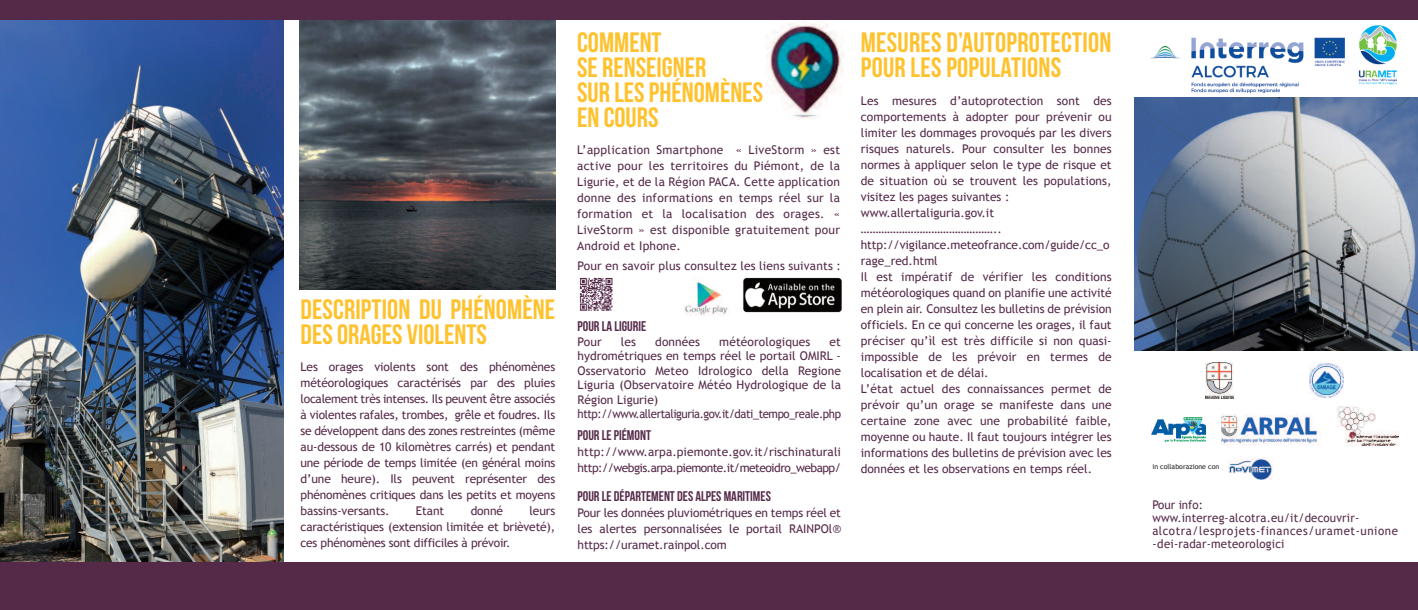
<style>
.page{position:relative;width:1418px;height:610px;background:#fff}
.page>*{position:absolute;margin:0;border:0;box-sizing:border-box;transform-origin:0 0}
.t1{font:28px/25px "Bebas Neue";letter-spacing:.005em;color:#fec22e}
.t2{font:14px "Bebas Neue";color:#552a49}
.t3{font:12px/16px "Trebuchet MS";color:#552a49;text-align:justify}
.t4{font:12px/13px "Trebuchet MS";color:#552a49;scale:.96 1}
.t5{font:12px/16px "Trebuchet MS";letter-spacing:-.045em;color:#552a49}
.t6{font:7px "Trebuchet MS";color:#231f20}
</style>
<div class="page">
<img style="left:579px;top:277px;width:34px;height:34px">
<img style="left:684px;top:281px;width:44px;height:35px">
<img style="left:743px;top:277px;width:99px;height:36px">
<img style="left:299px;top:20px;width:256px;height:270px">
<img style="left:0;top:20px;width:283px;height:542px">
<img style="left:1221px;top:407px;width:177px;height:38px">
<img style="left:757px;top:23px;width:86px;height:97px">
<img style="left:750px;top:80px;width:12px;height:22px">
<img style="left:1150px;top:26px;width:246px;height:66px">
<div style="left:0;top:562px;width:1417px;height:47px;background:#552a49"></div>
<div style="left:0;top:0;width:1417px;height:20px;background:#552a49"></div>
<img style="left:1205px;top:362px;width:28px;height:36px">
<img style="left:1151px;top:417px;width:54px;height:24px">
<img style="left:1309px;top:363px;width:34px;height:35px">
<img style="left:1228px;top:457px;width:44px;height:22px">
<img style="left:1134px;top:97px;width:283px;height:254px">
<h1 class="t1" style="left:300px;top:297px;width:256px">DESCRIPTION DU PHÉNOMÈNE<br>DES ORAGES VIOLENTS</h1>
<p class="t3" style="left:300px;top:359px;width:256px">Les orages violents sont des phénomènes météorologiques caractérisés par des pluies localement très intenses. Ils peuvent être associés à violentes rafales, trombes, grêle et foudres. Ils se développent dans des zones restreintes (même au-dessous de 10 kilomètres carrés) et pendant une période de temps limitée (en général moins d’une heure). Ils peuvent représenter des phénomènes critiques dans les petits et moyens bassins-versants.</p>
<p class="t3" style="left:416px;top:503px;width:30px">Etant</p>
<p class="t3" style="left:471px;top:503px;width:34px">donné</p>
<p class="t3" style="left:300px;top:503px;width:256px;text-indent:229px">leurs caractéristiques (extension limitée et brièveté), ces phénomènes sont difficiles à prévoir.</p>
<h1 class="t1" style="left:577px;top:30px;width:187px">COMMENT<br>SE RENSEIGNER<br>SUR LES PHÉNOMÈNES<br>EN COURS</h1>
<p class="t3" style="left:577px;top:141px;width:264px">L’application Smartphone « LiveStorm » est active pour les territoires du Piémont, de la Ligurie, et de la Région PACA. Cette application donne des informations en temps réel sur la formation et la localisation des orages. « LiveStorm » est disponible gratuitement pour Android et Iphone.</p>
<p class="t3" style="left:577px;top:257px;width:265px">Pour en savoir plus consultez les liens suivants :</p>
<p class="t2" style="left:577px;top:317px;width:70px">POUR LA LIGURIE</p>
<p class="t3" style="left:577px;top:333px;width:26px">Pour</p>
<p class="t3" style="left:621px;top:333px;width:17px">les</p>
<p class="t3" style="left:655px;top:333px;width:46px">données</p>
<p class="t3" style="left:719px;top:333px;width:93px">météorologiques</p>
<p class="t3" style="left:577px;top:334px;width:265px;line-height:14.4px;text-align:left;text-indent:252px">et hydrométriques en temps réel le portail OMIRL - Osservatorio Meteo Idrologico della Regione Liguria (Observatoire Météo Hydrologique de la Région Ligurie) http://www.allertaliguria.gov.it/dati_tempo_reale.php</p>
<p class="t2" style="left:577px;top:426px;width:75px">POUR LE PIÉMONT</p>
<p class="t5" style="left:577px;top:443px;width:265px">http://www.arpa.piemonte.gov.it/rischinaturali http://webgis.arpa.piemonte.it/meteoidro_webapp/</p>
<p class="t2" style="left:577px;top:488px;width:195px">POUR LE DÉPARTEMENT DES ALPES MARITIMES</p>
<p class="t3" style="left:577px;top:504px;width:265px">Pour les données pluviométriques en temps réel et les alertes personnalisées le portail RAINPOl® https://uramet.rainpol.com</p>
<h1 class="t1" style="left:860px;top:30px;width:252px">MESURES D’AUTOPROTECTION<br>POUR LES POPULATIONS</h1>
<p class="t3" style="left:860px;top:92px;width:252px;text-align:left">Les mesures d’autoprotection sont des comportements à adopter pour prévenir ou limiter les dommages provoqués par les divers risques naturels. Pour consulter les bonnes normes à appliquer selon le type de risque et de situation où se trouvent les populations, visitez les pages suivantes : www.allertaliguria.gov.it ……………………………………….. http://vigilance.meteofrance.com/guide/cc_o rage_red.html<br>Il est impératif de vérifier les conditions météorologiques quand on planifie une activité en plein air. Consultez les bulletins de prévision officiels. En ce qui concerne les orages, il faut préciser qu’ìl est très difficile si non quasi&shy;impossible de les prévoir en termes de localisation et de délai.<br>L’état actuel des connaissances permet de prévoir qu’un orage se manifeste dans une certaine zone avec une probabilité faible, moyenne ou haute. Il faut toujours intégrer les informations des bulletins de prévision avec les données et les observations en temps réel.</p>
<p class="t6" style="left:1152px;top:462px;width:68px">in collaborazione con</p>
<p class="t4" style="left:1152px;top:498px;width:257px">Pour info: www.interreg-alcotra.eu/it/decouvrir&shy;alcotra/lesprojets-finances/uramet-unione -dei-radar-meteorologici</p>
</div>
